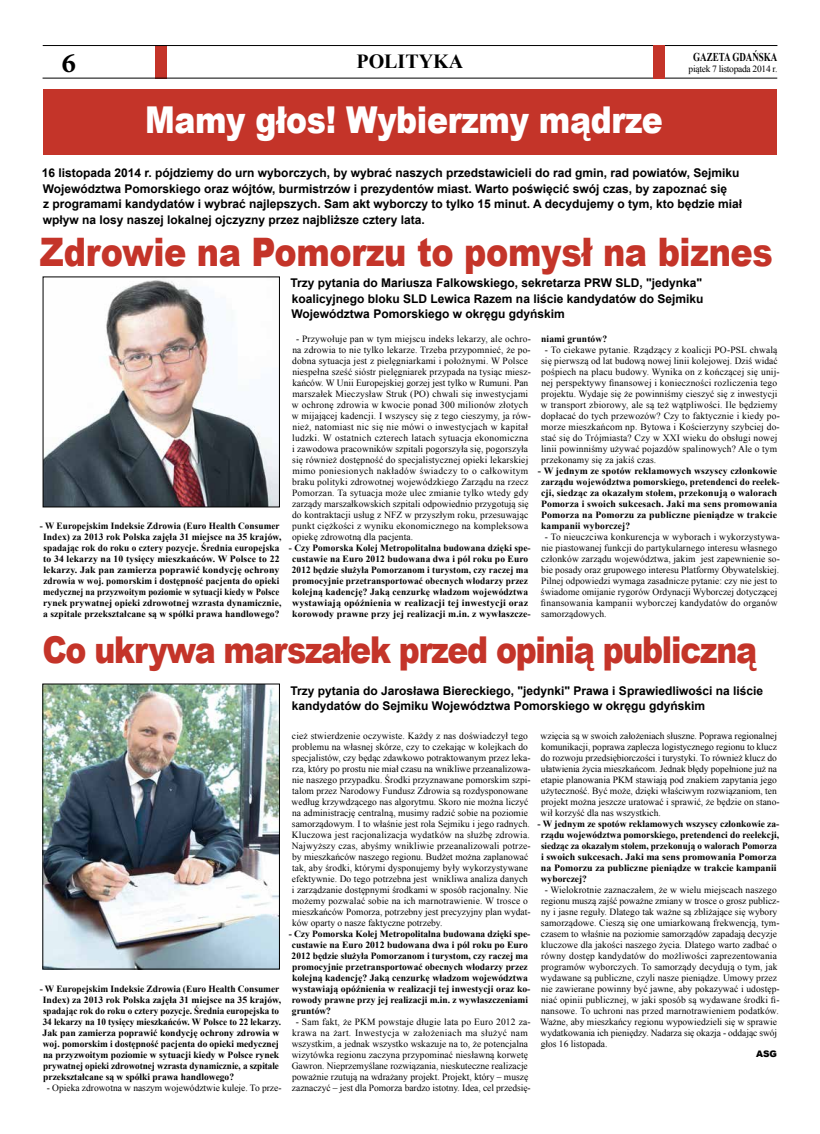
<style>
.page{position:relative;width:820px;height:1134px;background:#fff}
.page>*{position:absolute;margin:0;border:0;box-sizing:border-box;transform-origin:0 0}
.t1{font:900 39.3px "Arial";letter-spacing:-.01em;color:#c43429;scale:.85 1}
.t2{font:900 37px "Arial";letter-spacing:-.04em;color:#c43429;scale:.85 1}
.t3{font:900 37px "Arial";letter-spacing:-.01em;color:#fff;scale:.85 1}
.t4{font:700 28px "Minion Pro";color:#000}
.t5{font:700 20px "Times New Roman";color:#000}
.t6{font:700 12px/15.5px "Arial";color:#000}
.t7{font:700 12px "Times New Roman";color:#000;scale:.75 1}
.t8{font:9.5px/11px "Times New Roman";letter-spacing:.01em;color:#000}
.t9{font:700 9.5px/11px "Times New Roman";color:#000}
.t10{font:9.5px "Times New Roman";letter-spacing:-.03em;color:#000}
.t11{font:900 9px "Arial";color:#000}
</style>
<div class="page">
<div style="left:156px;top:45px;width:11px;height:33px;background:#c43429"></div>
<hr style="left:43px;top:45px;width:734px;height:1px;background:#000">
<hr style="left:43px;top:78px;width:734px;height:1px;background:#000">
<div style="left:652px;top:45px;width:12px;height:33px;background:#c43429"></div>
<img style="left:45px;top:280px;width:233px;height:225px">
<div style="left:43px;top:276px;width:237px;height:231px;border:1px solid #000"></div>
<img style="left:44px;top:685px;width:234px;height:282px">
<div style="left:42px;top:683px;width:238px;height:286px;border:1px solid #000"></div>
<div style="left:43px;top:90px;width:733px;height:65px;background:#c43429"></div>
<h3 class="t4" style="left:62px;top:44px;width:16px">6</h3>
<h3 class="t5" style="left:356px;top:48px;width:108px">POLITYKA</h3>
<h2 class="t3" style="left:145px;top:93px;width:610px">Mamy głos! Wybierzmy mądrze</h2>
<p class="t7" style="left:693px;top:48px;width:114px">GAZETA GDAŃSKA</p>
<p class="t10" style="left:688px;top:62px;width:90px">piątek 7 listopada 2014 r.</p>
<p class="t6" style="left:42px;top:166px;width:701px">16 listopada 2014 r. pójdziemy do urn wyborczych, by wybrać naszych przedstawicieli do rad gmin, rad powiatów, Sejmiku Województwa Pomorskiego oraz wójtów, burmistrzów i prezydentów miast. Warto poświęcić swój czas, by zapoznać się<br>z programami kandydatów i wybrać najlepszych. Sam akt wyborczy to tylko 15 minut. A decydujemy o tym, kto będzie miał wpływ na losy naszej lokalnej ojczyzny przez najbliższe cztery lata.</p>
<h1 class="t1" style="left:40px;top:223px;width:863px">Zdrowie na Pomorzu to pomysł na biznes</h1>
<p class="t9" style="left:40px;top:520px;width:243px;text-align:center">- W Europejskim Indeksie Zdrowia (Euro Health Consumer Index) za 2013 rok Polska zajęła 31 miejsce na 35 krajów, spadając rok do roku o cztery pozycje. Średnia europejska to 34 lekarzy na 10 tysięcy mieszkańców. W Polsce to 22 lekarzy. Jak pan zamierza poprawić kondycję ochrony zdrowia w woj. pomorskim i dostępność pacjenta do opieki medycznej na przyzwoitym poziomie w sytuacji kiedy w Polsce rynek prywatnej opieki zdrowotnej wzrasta dynamicznie, a szpitale przekształcane są w spółki prawa handlowego?</p>
<p class="t6" style="left:290px;top:276px;width:414px;text-align:justify">Trzy pytania do Mariusza Falkowskiego, sekretarza PRW SLD, "jedynka" koalicyjnego bloku SLD Lewica Razem na liście kandydatów do Sejmiku Województwa Pomorskiego w okręgu gdyńskim</p>
<p class="t8" style="left:292px;top:334px;width:240px;text-indent:4px">- Przywołuje pan w tym miejscu indeks lekarzy, ale ochro&shy;na zdrowia to nie tylko lekarze. Trzeba przypomnieć, że po&shy;dobna sytuacja jest z pielęgniarkami i położnymi. W Polsce niespełna sześć sióstr pielęgniarek przypada na tysiąc miesz&shy;kańców. W Unii Europejskiej gorzej jest tylko w Rumuni. Pan marszałek Mieczysław Struk (PO) chwali się inwestycjami w ochronę zdrowia w kwocie ponad 300 milionów złotych w mijającej kadencji. I wszyscy się z tego cieszymy, ja rów&shy;nież, natomiast nic się nie mówi o inwestycjach w kapitał ludzki. W ostatnich czterech latach sytuacja ekonomiczna i zawodowa pracowników szpitali pogorszyła się, pogorszyła się również dostępność do specjalistycznej opieki lekarskiej mimo poniesionych nakładów świadczy to o całkowitym braku polityki zdrowotnej wojewódzkiego Zarządu na rzecz Pomorzan. Ta sytuacja może ulec zmianie tylko wtedy gdy zarządy marszałkowskich szpitali odpowiednio przygotują się do kontraktacji usług z NFZ w przyszłym roku, przesuwając punkt ciężkości z wyniku ekonomicznego na kompleksowa opiekę zdrowotną dla pacjenta.</p>
<p class="t9" style="left:289px;top:542px;width:243px;text-align:center">- Czy Pomorska Kolej Metropolitalna budowana dzięki spe&shy;custawie na Euro 2012 budowana dwa i pól roku po Euro 2012 będzie służyła Pomorzanom i turystom, czy raczej ma promocyjnie przetransportować obecnych włodarzy przez kolejną kadencję? Jaką cenzurkę władzom województwa wystawiają opóźnienia w realizacji tej inwestycji oraz korowody prawne przy jej realizacji m.in. z wywłaszcze-</p>
<p class="t9" style="left:541px;top:333px;width:67px">niami gruntów?</p>
<p class="t8" style="left:540px;top:345px;width:240px;text-indent:4px">- To ciekawe pytanie. Rządzący z koalicji PO-PSL chwalą się pierwszą od lat budową nowej linii kolejowej. Dziś widać pośpiech na placu budowy. Wynika on z kończącej się unij&shy;nej perspektywy finansowej i konieczności rozliczenia tego projektu. Wydaje się że powinniśmy cieszyć się z inwestycji w transport zbiorowy, ale są też wątpliwości. Ile będziemy dopłacać do tych przewozów? Czy to faktycznie i kiedy po&shy;morze mieszkańcom np. Bytowa i Kościerzyny szybciej do&shy;stać się do Trójmiasta? Czy w XXI wieku do obsługi nowej linii powinniśmy używać pojazdów spalinowych? Ale o tym przekonamy się za jakiś czas.</p>
<p class="t9" style="left:540px;top:465px;width:240px;text-indent:-3px">- W jednym ze spotów reklamowych wszyscy członkowie zarządu województwa pomorskiego, pretendenci do reelek&shy;cji, siedząc za okazałym stołem, przekonują o walorach Pomorza i swoich sukcesach. Jaki ma sens promowania Pomorza na Pomorzu za publiczne pieniądze w trakcie kampanii wyborczej?</p>
<p class="t8" style="left:540px;top:532px;width:240px;text-indent:4px">- To nieuczciwa konkurencja w wyborach i wykorzystywa&shy;nie piastowanej funkcji do partykularnego interesu własnego członków zarządu województwa, jakim jest zapewnienie so&shy;bie posady oraz grupowego interesu Platformy Obywatelskiej.<br>Pilnej odpowiedzi wymaga zasadnicze pytanie: czy nie jest to świadome omijanie rygorów Ordynacji Wyborczej dotyczącej finansowania kampanii wyborczej kandydatów do organów samorządowych.</p>
<h2 class="t2" style="left:42px;top:622px;width:842px">Co ukrywa marszałek przed opinią publiczną</h2>
<p class="t6" style="left:290px;top:683px;width:474px">Trzy pytania do Jarosława Biereckiego, "jedynki" Prawa i Sprawiedliwości na liście kandydatów do Sejmiku Województwa Pomorskiego w okręgu gdyńskim</p>
<p class="t8" style="left:540px;top:730px;width:240px">wzięcia są w swoich założeniach słuszne. Poprawa regionalnej komunikacji, poprawa zaplecza logistycznego regionu to klucz do rozwoju przedsiębiorczości i turystyki. To również klucz do ułatwienia życia mieszkańcom. Jednak błędy popełnione już na etapie planowania PKM stawiają pod znakiem zapytania jego użyteczność. Być może, dzięki właściwym rozwiązaniom, ten projekt można jeszcze uratować i sprawić, że będzie on stano&shy;wił korzyść dla nas wszystkich.</p>
<p class="t9" style="left:540px;top:818px;width:240px;text-indent:-3px">- W jednym ze spotów reklamowych wszyscy członkowie za&shy;rządu województwa pomorskiego, pretendenci do reelekcji, siedząc za okazałym stołem, przekonują o walorach Pomorza i swoich sukcesach. Jaki ma sens promowania Pomorza na Pomorzu za publiczne pieniądze w trakcie kampanii wyborczej?</p>
<p class="t8" style="left:540px;top:884px;width:241px;text-indent:5px">- Wielokrotnie zaznaczałem, że w wielu miejscach naszego regionu muszą zajść poważne zmiany w trosce o grosz publicz&shy;ny i jasne reguły. Dlatego tak ważne są zbliżające się wybory samorządowe. Cieszą się one umiarkowaną frekwencją, tym&shy;czasem to właśnie na poziomie samorządów zapadają decyzje kluczowe dla jakości naszego życia. Dlatego warto zadbać o równy dostęp kandydatów do możliwości zaprezentowania programów wyborczych. To samorządy decydują o tym, jak wydawane są publiczne, czyli nasze pieniądze. Umowy przez nie zawierane powinny być jawne, aby pokazywać i udostęp&shy;niać opinii publicznej, w jaki sposób są wydawane środki fi&shy;nansowe. To uchroni nas przed marnotrawieniem podatków.<br>Ważne, aby mieszkańcy regionu wypowiedzieli się w sprawie wydatkowania ich pieniędzy. Nadarza się okazja - oddając swój głos 16 listopada.</p>
<p class="t11" style="left:755px;top:1048px;width:22px">ASG</p>
<p class="t8" style="left:291px;top:730px;width:240px">cież stwierdzenie oczywiste. Każdy z nas doświadczył tego problemu na własnej skórze, czy to czekając w kolejkach do specjalistów, czy będąc zdawkowo potraktowanym przez leka&shy;rza, który po prostu nie miał czasu na wnikliwe przeanalizowa&shy;nie naszego przypadku. Środki przyznawane pomorskim szpi&shy;talom przez Narodowy Fundusz Zdrowia są rozdysponowane według krzywdzącego nas algorytmu. Skoro nie można liczyć na administrację centralną, musimy radzić sobie na poziomie samorządowym. I to właśnie jest rola Sejmiku i jego radnych.<br>Kluczowa jest racjonalizacja wydatków na służbę zdrowia.<br>Najwyższy czas, abyśmy wnikliwie przeanalizowali potrze&shy;by mieszkańców naszego regionu. Budżet można zaplanować tak, aby środki, którymi dysponujemy były wykorzystywane efektywnie. Do tego potrzebna jest wnikliwa analiza danych i zarządzanie dostępnymi środkami w sposób racjonalny. Nie możemy pozwalać sobie na ich marnotrawienie. W trosce o mieszkańców Pomorza, potrzebny jest precyzyjny plan wydat&shy;ków oparty o nasze faktyczne potrzeby.</p>
<p class="t9" style="left:291px;top:928px;width:240px;text-indent:-3px">- Czy Pomorska Kolej Metropolitalna budowana dzięki spe&shy;custawie na Euro 2012 budowana dwa i pól roku po Euro 2012 będzie służyła Pomorzanom i turystom, czy raczej ma promocyjnie przetransportować obecnych włodarzy przez kolejną kadencję? Jaką cenzurkę władzom województwa wystawiają opóźnienia w realizacji tej inwestycji oraz ko&shy;rowody prawne przy jej realizacji m.in. z wywłaszczeniami gruntów?</p>
<p class="t8" style="left:291px;top:1016px;width:240px;text-align:center">- Sam fakt, że PKM powstaje długie lata po Euro 2012 za&shy;krawa na żart. Inwestycja w założeniach ma służyć nam wszystkim, a jednak wszystko wskazuje na to, że potencjalna wizytówka regionu zaczyna przypominać niesławną korwetę Gawron. Nieprzemyślane rozwiązania, nieskuteczne realizacje poważnie rzutują na wdrażany projekt. Projekt, który – muszę zaznaczyć – jest dla Pomorza bardzo istotny. Idea, cel przedsię-</p>
<p class="t9" style="left:40px;top:983px;width:243px">- W Europejskim Indeksie Zdrowia (Euro Health Consumer Index) za 2013 rok Polska zajęła 31 miejsce na 35 krajów, spadając rok do roku o cztery pozycje. Średnia europejska to 34 lekarzy na 10 tysięcy mieszkańców. W Polsce to 22 lekarzy.<br>Jak pan zamierza poprawić kondycję ochrony zdrowia w woj. pomorskim i dostępność pacjenta do opieki medycznej na przyzwoitym poziomie w sytuacji kiedy w Polsce rynek prywatnej opieki zdrowotnej wzrasta dynamicznie, a szpitale przekształcane są w spółki prawa handlowego?</p>
<p class="t8" style="left:47px;top:1082px;width:236px">- Opieka zdrowotna w naszym województwie kuleje. To prze-</p>
</div>
